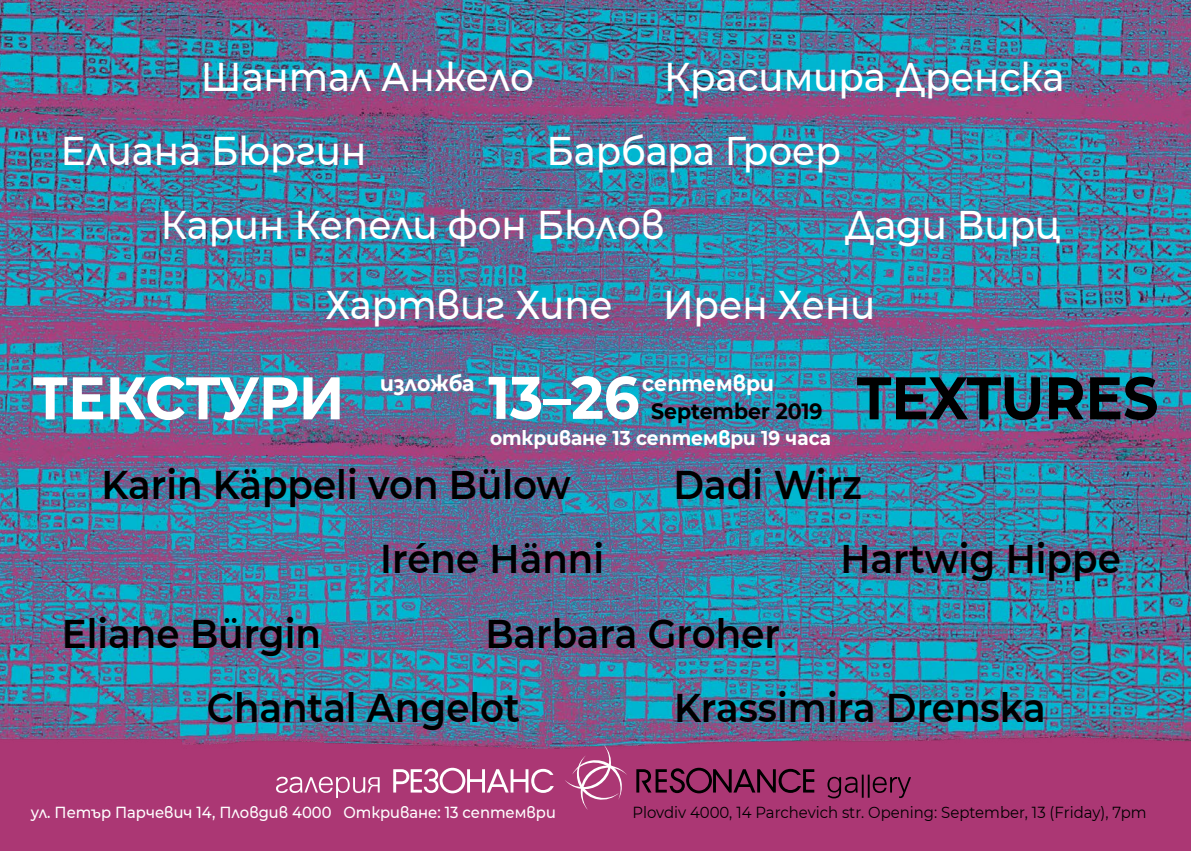
<style>
.page{position:relative;width:1191px;height:851px;background:#fff}
.page>*{position:absolute;margin:0;border:0;box-sizing:border-box;transform-origin:0 0}
.t1{font:700 60px "Montserrat";letter-spacing:-.005em;color:#fff;scale:.93 1}
.t2{font:700 60px "Montserrat";color:#000;scale:.93 1}
.t3{font:600 40px "Montserrat";color:#000;scale:.93 1}
.t4{font:500 40px "Montserrat";color:#fff;scale:.93 1}
.t5{font:700 22px "Montserrat";color:#fff;scale:.93 1}
.t6{font:700 22px "Montserrat";color:#000;scale:.93 1}
.t7{font:700 20px "Montserrat";color:#fff;scale:.93 1}
.t8{font:16px "Montserrat";color:#000;scale:.93 1}
.t9{font:500 16px "Montserrat";color:#fff;scale:.92 1}
</style>
<div class="page">
<div style="left:0;top:748px;width:1191px;height:102px;background:#ab3774"></div>
<img style="left:0;top:0;width:1191px;height:748px">
<svg style="left:564px;top:744px;width:63px;height:65px"></svg>
<svg style="left:276px;top:776px;width:104px;height:21px"></svg>
<svg style="left:827px;top:774px;width:84px;height:24px"></svg>
<svg style="left:393px;top:767px;width:161px;height:26px"></svg>
<svg style="left:636px;top:767px;width:178px;height:26px"></svg>
<p class="t4" style="left:201px;top:49px;width:359px">Шантал Анжело</p>
<p class="t4" style="left:664px;top:49px;width:432px">Красимира Дренска</p>
<p class="t4" style="left:61px;top:123px;width:330px">Eлиана Бюргин</p>
<p class="t4" style="left:546px;top:123px;width:318px">Барбара Гроер</p>
<p class="t4" style="left:161px;top:197px;width:543px">Карин Кепели фон Бюлов</p>
<p class="t4" style="left:845px;top:197px;width:234px">Дади Вирц</p>
<p class="t4" style="left:326px;top:277px;width:310px">Хартвиг Хипе</p>
<p class="t4" style="left:663px;top:277px;width:230px">Ирен Хени</p>
<p class="t1" style="left:32px;top:354px;width:337px">ТЕКСТУРИ</p>
<p class="t5" style="left:380px;top:367px;width:103px">изложба</p>
<p class="t5" style="left:642px;top:367px;width:143px">септември</p>
<p class="t1" style="left:488px;top:354px;width:164px">13–26</p>
<p class="t6" style="left:651px;top:395px;width:186px">September 2019</p>
<p class="t7" style="left:490px;top:423px;width:368px">откриване 13 септември 19 часа</p>
<p class="t2" style="left:857px;top:354px;width:326px">TEXTURES</p>
<p class="t3" style="left:102px;top:456px;width:506px">Karin Käppeli von Bülow</p>
<p class="t3" style="left:673px;top:456px;width:204px">Dadi Wirz</p>
<p class="t3" style="left:380px;top:530px;width:242px">Iréne Hänni</p>
<p class="t3" style="left:840px;top:530px;width:303px">Hartwig Hippe</p>
<p class="t3" style="left:62px;top:604px;width:280px">Eliane Bürgin</p>
<p class="t3" style="left:485px;top:604px;width:318px">Barbara Groher</p>
<p class="t3" style="left:207px;top:678px;width:338px">Chantal Angelot</p>
<p class="t3" style="left:674px;top:678px;width:401px">Krassimira Drenska</p>
<p class="t9" style="left:31px;top:801px;width:572px">ул. Петър Парчевич 14, Пловдив 4000 Откриване: 13 септември</p>
<p class="t8" style="left:632px;top:801px;width:554px">Plovdiv 4000, 14 Parchevich str. Opening: September, 13 (Friday), 7pm</p>
</div>
